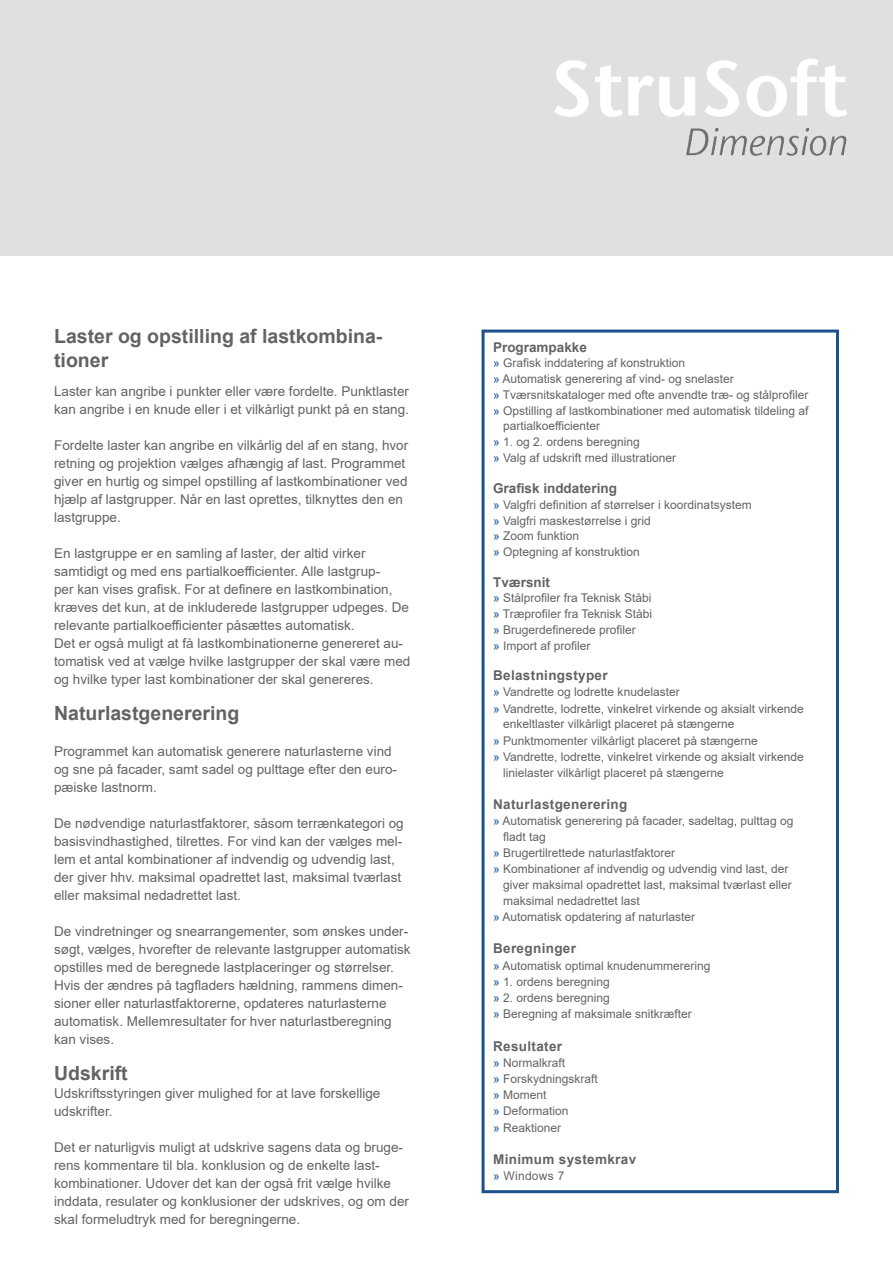
<style>
.page{position:relative;width:893px;height:1263px;background:#fff}
.page>*{position:absolute;margin:0;border:0;box-sizing:border-box;transform-origin:0 0}
.t1{font:700 19.5px/23.4px "Arial";color:#626366}
.t2{font:13.5px/18px "Arial";color:#626366}
.t3{font:700 13.5px "Arial";letter-spacing:.025em;color:#626366}
.t4{font:700 13.5px "Arial";color:#626366}
.t5{font:12px/16.2px "Arial";color:#626366}
.t6{font:12px "Arial";letter-spacing:.025em;color:#626366}
.s1{color:#1c518c}
</style>
<div class="page">
<div style="left:482px;top:330px;width:357px;height:863px;border:3px solid #1c518c"></div>
<div style="left:0;top:0;width:893px;height:255px;background:#e0e0e1"></div>
<img style="left:554px;top:58px;width:293px;height:59px">
<img style="left:686px;top:127px;width:161px;height:29px">
<h1 class="t1" style="left:54px;top:326px;width:330px">Laster og opstilling af lastkombina&shy;tioner</h1>
<p class="t2" style="left:54px;top:383px;width:356px">Laster kan angribe i punkter eller være fordelte. Punktlaster kan angribe i en knude eller i et vilkårligt punkt på en stang.</p>
<p class="t2" style="left:54px;top:436px;width:356px">Fordelte laster kan angribe en vilkårlig del af en stang, hvor retning og projektion vælges afhængig af last. Programmet giver en hurtig og simpel opstilling af lastkombinationer ved hjælp af lastgrupper. Når en last oprettes, tilknyttes den en lastgruppe.</p>
<p class="t2" style="left:54px;top:544px;width:358px">En lastgruppe er en samling af laster, der altid virker samtidigt og med ens partialkoefficienter. Alle lastgrup-<br>per kan vises grafisk. For at definere en lastkombination, kræves det kun, at de inkluderede lastgrupper udpeges. De relevante partialkoefficienter påsættes automatisk.<br>Det er også muligt at få lastkombinationerne genereret au&shy;tomatisk ved at vælge hvilke lastgrupper der skal være med og hvilke typer last kombinationer der skal genereres.</p>
<h1 class="t1" style="left:54px;top:703px;width:187px">Naturlastgenerering</h1>
<p class="t2" style="left:54px;top:743px;width:344px">Programmet kan automatisk generere naturlasterne vind og sne på facader, samt sadel og pulttage efter den euro&shy;pæiske lastnorm.</p>
<p class="t2" style="left:54px;top:814px;width:351px">De nødvendige naturlastfaktorer, såsom terrænkategori og basisvindhastighed, tilrettes. For vind kan der vælges mel&shy;lem et antal kombinationer af indvendig og udvendig last, der giver hhv. maksimal opadrettet last, maksimal tværlast eller maksimal nedadrettet last.</p>
<p class="t2" style="left:54px;top:922px;width:358px">De vindretninger og snearrangementer, som ønskes under&shy;søgt, vælges, hvorefter de relevante lastgrupper automatisk opstilles med de beregnede lastplaceringer og størrelser.<br>Hvis der ændres på tagfladers hældning, rammens dimen&shy;sioner eller naturlastfaktorerne, opdateres naturlasterne automatisk. Mellemresultater for hver naturlastberegning kan vises.</p>
<h1 class="t1" style="left:54px;top:1062px;width:75px">Udskrift</h1>
<p class="t2" style="left:54px;top:1085px;width:328px">Udskriftsstyringen giver mulighed for at lave forskellige udskrifter.</p>
<p class="t2" style="left:54px;top:1138px;width:356px">Det er naturligvis muligt at udskrive sagens data og bruge&shy;rens kommentare til bla. konklusion og de enkelte last&shy;kombinationer. Udover det kan der også frit vælge hvilke inddata, resulater og konklusioner der udskrives, og om der skal formeludtryk med for beregningerne.</p>
<p class="t4" style="left:493px;top:342px;width:95px">Programpakke</p>
<p class="t5" style="left:493px;top:355px;width:194px"><span class="s1">»</span> Grafisk inddatering af konstruktion</p>
<p class="t5" style="left:493px;top:372px;width:242px"><span class="s1">»</span> Automatisk generering af vind- og snelaster</p>
<p class="t5" style="left:493px;top:387px;width:317px"><span class="s1">»</span> Tværsnitskataloger med ofte anvendte træ- og stålprofiler</p>
<p class="t5" style="left:493px;top:403px;width:317px"><span class="s1">»</span> Opstilling af lastkombinationer med automatisk tildeling af</p>
<p class="t5" style="left:503px;top:418px;width:99px">partialkoefficienter</p>
<p class="t5" style="left:493px;top:435px;width:148px"><span class="s1">»</span> 1. og 2. ordens beregning</p>
<p class="t5" style="left:493px;top:451px;width:185px"><span class="s1">»</span> Valg af udskrift med illustrationer</p>
<p class="t4" style="left:493px;top:479px;width:125px">Grafisk inddatering</p>
<p class="t5" style="left:493px;top:497px;width:260px;line-height:15.8px"><span class="s1">»</span> Valgfri definition af størrelser i koordinatsystem <span class="s1">»</span> Valgfri maskestørrelse i grid<br><span class="s1">»</span> Zoom funktion<br><span class="s1">»</span> Optegning af konstruktion</p>
<p class="t4" style="left:493px;top:576px;width:59px">Tværsnit</p>
<p class="t5" style="left:493px;top:590px;width:161px;line-height:15.8px"><span class="s1">»</span> Stålprofiler fra Teknisk Ståbi <span class="s1">»</span> Træprofiler fra Teknisk Ståbi <span class="s1">»</span> Brugerdefinerede profiler<br><span class="s1">»</span> Import af profiler</p>
<p class="t3" style="left:493px;top:670px;width:116px">Belastningstyper</p>
<p class="t5" style="left:493px;top:685px;width:188px"><span class="s1">»</span> Vandrette og lodrette knudelaster</p>
<p class="t5" style="left:493px;top:700px;width:312px"><span class="s1">»</span> Vandrette, lodrette, vinkelret virkende og aksialt virkende</p>
<p class="t5" style="left:503px;top:717px;width:233px">enkeltlaster vilkårligt placeret på stængerne</p>
<p class="t5" style="left:493px;top:733px;width:266px"><span class="s1">»</span> Punktmomenter vilkårligt placeret på stængerne</p>
<p class="t5" style="left:493px;top:748px;width:312px"><span class="s1">»</span> Vandrette, lodrette, vinkelret virkende og aksialt virkende</p>
<p class="t5" style="left:503px;top:765px;width:222px">linielaster vilkårligt placeret på stængerne</p>
<p class="t3" style="left:493px;top:799px;width:136px">Naturlastgenerering</p>
<p class="t5" style="left:493px;top:813px;width:302px"><span class="s1">»</span> Automatisk generering på facader, sadeltag, pulttag og</p>
<p class="t5" style="left:503px;top:828px;width:44px">fladt tag</p>
<p class="t5" style="left:493px;top:846px;width:184px"><span class="s1">»</span> Brugertilrettede naturlastfaktorer</p>
<p class="t5" style="left:493px;top:861px;width:297px"><span class="s1">»</span> Kombinationer af indvendig og udvendig vind last, der</p>
<p class="t5" style="left:503px;top:877px;width:290px">giver maksimal opadrettet last, maksimal tværlast eller</p>
<p class="t5" style="left:503px;top:893px;width:138px">maksimal nedadrettet last</p>
<p class="t5" style="left:493px;top:910px;width:204px"><span class="s1">»</span> Automatisk opdatering af naturlaster</p>
<p class="t3" style="left:493px;top:943px;width:84px">Beregninger</p>
<p class="t5" style="left:493px;top:958px;width:219px"><span class="s1">»</span> Automatisk optimal knudenummerering <span class="s1">»</span> 1. ordens beregning<br><span class="s1">»</span> 2. ordens beregning<br><span class="s1">»</span> Beregning af maksimale snitkræfter</p>
<p class="t3" style="left:493px;top:1040px;width:71px">Resultater</p>
<p class="t5" style="left:493px;top:1055px;width:106px"><span class="s1">»</span> Normalkraft<br><span class="s1">»</span> Forskydningskraft <span class="s1">»</span> Moment<br><span class="s1">»</span> Deformation<br><span class="s1">»</span> Reaktioner</p>
<p class="t3" style="left:493px;top:1154px;width:145px">Minimum systemkrav</p>
<p class="t6" style="left:493px;top:1171px;width:73px"><span class="s1">»</span> Windows 7</p>
</div>
